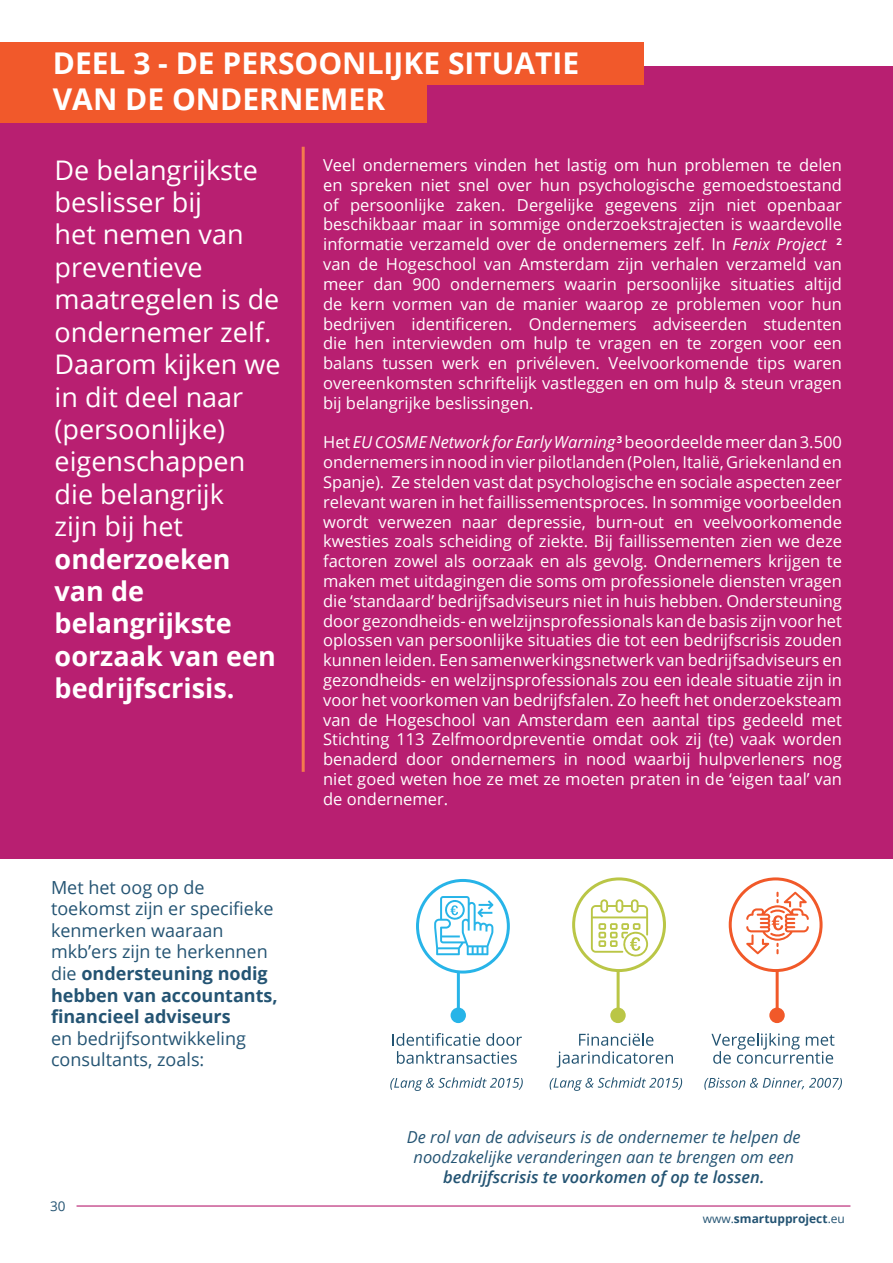
<style>
.page{position:relative;width:893px;height:1263px;background:#fff}
.page>*{position:absolute;margin:0;border:0;box-sizing:border-box;transform-origin:0 0}
.t1{font:700 30px/36px "Open Sans";color:#fff}
.t2{font:27px/32.4px "Open Sans";color:#fff}
.t3{font:18px/21.6px "Open Sans";color:#245473}
.t4{font:16.5px/19.8px "Open Sans";color:#fff;text-align:justify}
.t5{font:italic 16.5px/19.8px "Open Sans";color:#245473;text-align:center}
.t6{font:13.5px "Open Sans";color:#245473}
.t7{font:700 12px "Open Sans";color:#245473}
.s1{font-weight:700}
.s2{font-style:italic}
.s3{font-weight:600}
.s4{font-weight:400}
</style>
<div class="page">
<div style="left:0;top:67px;width:893px;height:792px;background:#b81f71"></div>
<div style="left:0;top:43px;width:643px;height:42px;background:#f1592b"></div>
<div style="left:0;top:81px;width:426px;height:42px;background:#f1592b"></div>
<hr style="left:302px;top:147px;width:3px;height:625px;background:#f47b4d">
<hr style="left:77px;top:1205px;width:773px;height:1px;background:#b81f71">
<hr style="left:457px;top:953px;width:3px;height:56px;background:#27b4e8">
<div style="left:451px;top:1007px;width:15px;height:16px;background:#27b4e8;border-radius:50%"></div>
<hr style="left:617px;top:953px;width:3px;height:56px;background:#bac646">
<div style="left:610px;top:1007px;width:16px;height:16px;background:#bac646;border-radius:50%"></div>
<hr style="left:776px;top:953px;width:3px;height:56px;background:#f15929">
<div style="left:769px;top:1007px;width:16px;height:16px;background:#f15929;border-radius:50%"></div>
<svg style="left:557px;top:1033px;width:116px;height:34px"></svg>
<svg style="left:550px;top:1077px;width:132px;height:14px"></svg>
<svg style="left:711px;top:1033px;width:123px;height:31px"></svg>
<svg style="left:704px;top:1078px;width:138px;height:12px"></svg>
<svg style="left:393px;top:1033px;width:129px;height:31px"></svg>
<svg style="left:390px;top:1077px;width:133px;height:14px"></svg>
<svg style="left:417px;top:880px;width:91px;height:92px"></svg>
<div style="left:416px;top:879px;width:94px;height:94px;border:3px solid #27b4e8;border-radius:50%"></div>
<div style="left:730px;top:879px;width:91px;height:91px;background:#fff;border-radius:50%"></div>
<div style="left:729px;top:877px;width:94px;height:95px;border:3px solid #f15929;border-radius:50%"></div>
<div style="left:574px;top:879px;width:90px;height:91px;background:#fff;border-radius:50%"></div>
<div style="left:572px;top:877px;width:94px;height:95px;border:3px solid #bac646;border-radius:50%"></div>
<svg style="left:746px;top:892px;width:63px;height:62px"></svg>
<svg style="left:591px;top:899px;width:57px;height:58px"></svg>
<svg style="left:434px;top:896px;width:59px;height:59px"></svg>
<p class="t1" style="left:53px;top:44px;width:528px">DEEL 3 - DE PERSOONLIJKE SITUATIE<br>VAN DE ONDERNEMER</p>
<p class="t2" style="left:55px;top:153px;width:228px">De belangrijkste beslisser bij<br>het nemen van preventieve maatregelen is de ondernemer zelf.<br>Daarom kijken we in dit deel naar (persoonlijke) eigenschappen die belangrijk<br>zijn bij het <span class="s1">onderzoeken van de belangrijkste oorzaak van een bedrijfscrisis.</span></p>
<p class="t4" style="left:323px;top:155px;width:520px">Veel ondernemers vinden het lastig om hun problemen te delen en spreken niet snel over hun psychologische gemoedstoestand of persoonlijke zaken. Dergelijke gegevens zijn niet openbaar beschikbaar maar in sommige onderzoekstrajecten is waardevolle informatie verzameld over de ondernemers zelf. In <span class="s2">Fenix Project</span> <sup>2 </sup>van de Hogeschool van Amsterdam zijn verhalen verzameld van meer dan 900 ondernemers waarin persoonlijke situaties altijd de kern vormen van de manier waarop ze problemen voor hun bedrijven identificeren. Ondernemers adviseerden studenten die hen interviewden om hulp te vragen en te zorgen voor een balans tussen werk en privéleven. Veelvoorkomende tips waren overeenkomsten schriftelijk vastleggen en om hulp &amp; steun vragen bij belangrijke beslissingen.</p>
<p class="t4" style="left:323px;top:432px;width:520px">Het <span class="s2">EU COSME Network for Early Warning</span><sup>3</sup> beoordeelde meer dan 3.500 ondernemers in nood in vier pilotlanden (Polen, Italië, Griekenland en Spanje). Ze stelden vast dat psychologische en sociale aspecten zeer relevant waren in het faillissementsproces. In sommige voorbeelden wordt verwezen naar depressie, burn-out en veelvoorkomende kwesties zoals scheiding of ziekte. Bij faillissementen zien we deze factoren zowel als oorzaak en als gevolg. Ondernemers krijgen te maken met uitdagingen die soms om professionele diensten vragen die ‘standaard’ bedrijfsadviseurs niet in huis hebben. Ondersteuning door gezondheids- en welzijnsprofessionals kan de basis zijn voor het oplossen van persoonlijke situaties die tot een bedrijfscrisis zouden kunnen leiden. Een samenwerkingsnetwerk van bedrijfsadviseurs en gezondheids- en welzijnsprofessionals zou een ideale situatie zijn in voor het voorkomen van bedrijfsfalen. Zo heeft het onderzoeksteam van de Hogeschool van Amsterdam een aantal tips gedeeld met Stichting 113 Zelfmoordpreventie omdat ook zij (te) vaak worden benaderd door ondernemers in nood waarbij hulpverleners nog niet goed weten hoe ze met ze moeten praten in de ‘eigen taal’ van de ondernemer.</p>
<p class="t3" style="left:51px;top:876px;width:228px">Met het oog op de toekomst zijn er specifieke kenmerken waaraan mkb’ers zijn te herkennen die <span class="s1">ondersteuning nodig hebben van accountants, financieel adviseurs<br></span>en bedrijfsontwikkeling consultants, zoals:</p>
<p class="t6" style="left:50px;top:1197px;width:17px">30</p>
<p class="t5" style="left:407px;top:1127px;width:395px">De rol van de adviseurs is de ondernemer te helpen de noodzakelijke veranderingen aan te brengen om een <span class="s3">bedrijfscrisis te voorkomen of op te lossen.</span></p>
<p class="t7" style="left:703px;top:1210px;width:144px"><span class="s4">www.</span>smartupproject<span class="s4">.eu</span></p>
</div>
